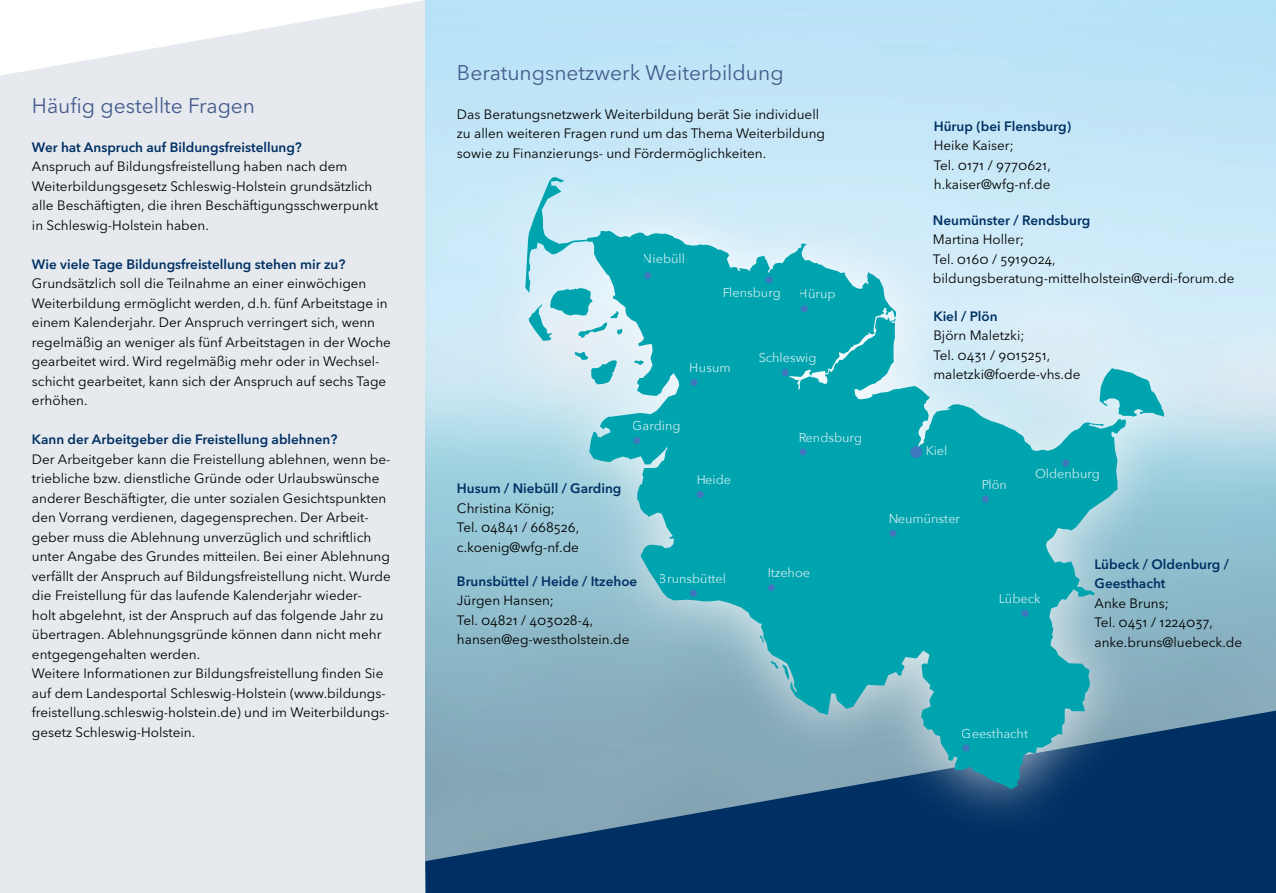
<style>
.page{position:relative;width:1276px;height:893px;background:#fff}
.page>*{position:absolute;margin:0;border:0;box-sizing:border-box;transform-origin:0 0}
.Untertitel{font:21px "Avenir Next LT Pro";color:#455c8c}
.Fließtext{font:13.5px/19.5px "Avenir Next LT Pro";color:#000}
.Auszeichnung{font:600 13.5px/19.5px "Avenir Next LT Pro";color:#003063}
.t1{font:12.75px "Avenir Next";color:#fff}
</style>
<div class="page">
<div style="left:0;top:0;width:425px;height:893px;background:#e6eaef"></div>
<img style="left:425px;top:0;width:851px;height:711px">
<svg style="left:425px;top:711px;width:851px;height:182px;background:#11406e"></svg>
<div style="left:472px;top:129px;width:741px;height:710px;background:#fff;opacity:.75"></div>
<svg style="left:525px;top:177px;width:601px;height:612px;background:#60bbc8"></svg>
<svg style="left:529px;top:288px;width:93px;height:53px;background:#9fd9e1"></svg>
<svg style="left:574px;top:352px;width:43px;height:32px"></svg>
<svg style="left:633px;top:360px;width:11px;height:5px"></svg>
<svg style="left:760px;top:636px;width:4px;height:7px"></svg>
<svg style="left:770px;top:661px;width:19px;height:19px"></svg>
<svg style="left:1099px;top:368px;width:65px;height:49px;background:#55c0ca"></svg>
<svg style="left:690px;top:379px;width:8px;height:7px"></svg>
<svg style="left:799px;top:448px;width:8px;height:8px"></svg>
<svg style="left:889px;top:529px;width:8px;height:8px"></svg>
<svg style="left:1061px;top:459px;width:9px;height:8px"></svg>
<div style="left:1021px;top:610px;width:7px;height:7px;background:#3e77bc;border-radius:50%"></div>
<svg style="left:981px;top:495px;width:8px;height:8px"></svg>
<svg style="left:962px;top:744px;width:8px;height:8px"></svg>
<svg style="left:909px;top:445px;width:14px;height:14px"></svg>
<svg style="left:767px;top:584px;width:8px;height:7px"></svg>
<svg style="left:689px;top:589px;width:8px;height:8px"></svg>
<svg style="left:696px;top:490px;width:8px;height:8px"></svg>
<svg style="left:800px;top:305px;width:8px;height:8px"></svg>
<svg style="left:781px;top:369px;width:8px;height:8px"></svg>
<svg style="left:765px;top:276px;width:8px;height:8px"></svg>
<svg style="left:633px;top:436px;width:8px;height:8px"></svg>
<svg style="left:644px;top:272px;width:7px;height:8px"></svg>
<h1 class="Untertitel" style="left:32px;top:93px;width:225px">Häufig gestellte Fragen</h1>
<h2 class="Auszeichnung" style="left:32px;top:137px;width:271px">Wer hat Anspruch auf Bildungsfreistellung?</h2>
<p class="Fließtext" style="left:32px;top:157px;width:348px">Anspruch auf Bildungsfreistellung haben nach dem Weiterbildungsgesetz Schleswig-Holstein grundsätzlich alle Beschäftigten, die ihren Beschäftigungsschwerpunkt in Schleswig-Holstein haben.</p>
<h2 class="Auszeichnung" style="left:32px;top:254px;width:315px">Wie viele Tage Bildungsfreistellung stehen mir zu?</h2>
<p class="Fließtext" style="left:32px;top:274px;width:360px">Grundsätzlich soll die Teilnahme an einer einwöchigen Weiterbildung ermöglicht werden, d.h. fünf Arbeitstage in einem Kalenderjahr. Der Anspruch verringert sich, wenn regelmäßig an weniger als fünf Arbeitstagen in der Woche gearbeitet wird. Wird regelmäßig mehr oder in Wechsel&shy;schicht gearbeitet, kann sich der Anspruch auf sechs Tage erhöhen.</p>
<h2 class="Auszeichnung" style="left:32px;top:430px;width:307px">Kann der Arbeitgeber die Freistellung ablehnen?</h2>
<p class="Fließtext" style="left:32px;top:449px;width:360px">Der Arbeitgeber kann die Freistellung ablehnen, wenn be&shy;triebliche bzw. dienstliche Gründe oder Urlaubswünsche anderer Beschäftigter, die unter sozialen Gesichtspunkten den Vorrang verdienen, dagegensprechen. Der Arbeit&shy;geber muss die Ablehnung unverzüglich und schriftlich unter Angabe des Grundes mitteilen. Bei einer Ablehnung verfällt der Anspruch auf Bildungsfreistellung nicht. Wurde die Freistellung für das laufende Kalenderjahr wieder-<br>holt abgelehnt, ist der Anspruch auf das folgende Jahr zu übertragen. Ablehnungsgründe können dann nicht mehr entgegengehalten werden.<br>Weitere Informationen zur Bildungsfreistellung finden Sie auf dem Landesportal Schleswig-Holstein (www.bildungs&shy;freistellung.schleswig-holstein.de) und im Weiterbildungs&shy;gesetz Schleswig-Holstein.</p>
<h1 class="Untertitel" style="left:457px;top:60px;width:328px">Beratungsnetzwerk Weiterbildung</h1>
<p class="Fließtext" style="left:457px;top:104px;width:369px">Das Beratungsnetzwerk Weiterbildung berät Sie individuell zu allen weiteren Fragen rund um das Thema Weiterbildung sowie zu Finanzierungs- und Fördermöglichkeiten.</p>
<p class="t1" style="left:643px;top:248px;width:44px">Niebüll</p>
<p class="t1" style="left:722px;top:282px;width:60px">Flensburg</p>
<p class="t1" style="left:799px;top:283px;width:38px">Hürup</p>
<p class="t1" style="left:690px;top:357px;width:42px">Husum</p>
<p class="t1" style="left:633px;top:415px;width:49px">Garding</p>
<h2 class="Auszeichnung" style="left:457px;top:478px;width:166px">Husum / Niebüll / Garding</h2>
<p class="Fließtext" style="left:457px;top:498px;width:124px">Christina König;<br>Tel. 04841 / 668526, c.koenig@wfg-nf.de</p>
<p class="t1" style="left:696px;top:469px;width:37px">Heide</p>
<h2 class="Auszeichnung" style="left:457px;top:571px;width:182px">Brunsbüttel / Heide / Itzehoe</h2>
<p class="Fließtext" style="left:457px;top:591px;width:174px">Jürgen Hansen;<br>Tel. 04821 / 403028-4, hansen@eg-westholstein.de</p>
<p class="t1" style="left:659px;top:568px;width:69px">Brunsbüttel</p>
<p class="t1" style="left:758px;top:347px;width:59px">Schleswig</p>
<p class="t1" style="left:798px;top:426px;width:65px">Rendsburg</p>
<p class="t1" style="left:767px;top:562px;width:44px">Itzehoe</p>
<h2 class="Auszeichnung" style="left:933px;top:116px;width:139px">Hürup (bei Flensburg)</h2>
<p class="Fließtext" style="left:933px;top:136px;width:119px">Heike Kaiser;<br>Tel. 0171 / 9770621, h.kaiser@wfg-nf.de</p>
<h2 class="Auszeichnung" style="left:933px;top:210px;width:159px">Neumünster / Rendsburg</h2>
<p class="Fließtext" style="left:933px;top:230px;width:303px">Martina Holler;<br>Tel. 0160 / 5919024, bildungsberatung-mittelholstein@verdi-forum.de</p>
<h2 class="Auszeichnung" style="left:933px;top:306px;width:66px">Kiel / Plön</h2>
<p class="Fließtext" style="left:933px;top:326px;width:149px">Björn Maletzki;<br>Tel. 0431 / 9015251, maletzki@foerde-vhs.de</p>
<p class="t1" style="left:925px;top:440px;width:23px">Kiel</p>
<p class="t1" style="left:888px;top:508px;width:74px">Neumünster</p>
<p class="t1" style="left:981px;top:474px;width:27px">Plön</p>
<p class="t1" style="left:1035px;top:463px;width:66px">Oldenburg</p>
<p class="t1" style="left:998px;top:588px;width:44px">Lübeck</p>
<h2 class="Auszeichnung" style="left:1094px;top:554px;width:136px">Lübeck / Oldenburg /<br>Geesthacht</h2>
<p class="Fließtext" style="left:1094px;top:593px;width:149px">Anke Bruns;<br>Tel. 0451 / 1224037, anke.bruns@luebeck.de</p>
<p class="t1" style="left:961px;top:722px;width:68px">Geesthacht</p>
</div>
